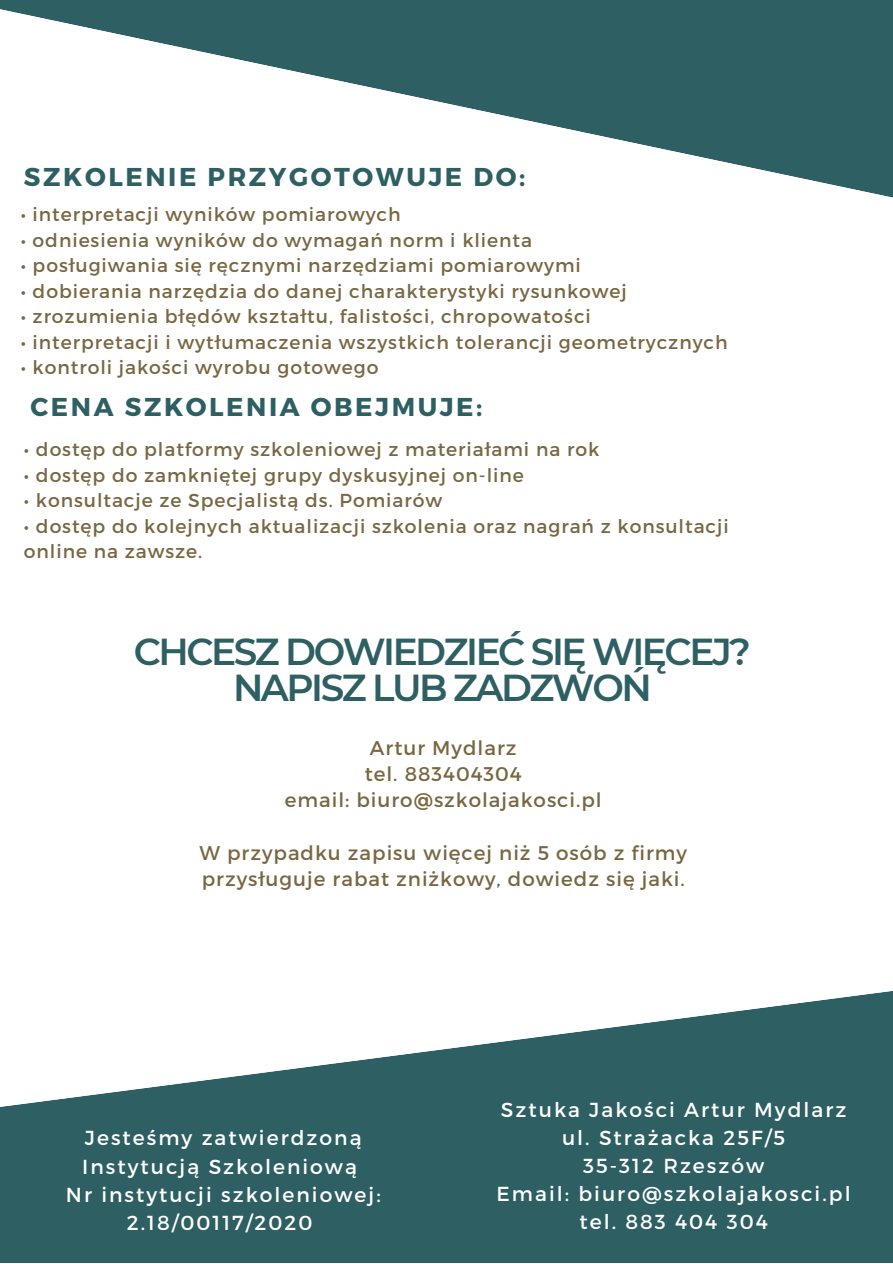
<style>
.page{position:relative;width:893px;height:1264px;background:#fff}
.page>*{position:absolute;margin:0;border:0;box-sizing:border-box;transform-origin:0 0}
.t1{font:600 37.5px "Montserrat";letter-spacing:-.065em;color:#2e5f63}
.t2{font:700 25.8px "Montserrat";letter-spacing:.1em;color:#2e5f63}
.t3{font:20.25px/28px "Montserrat";letter-spacing:.1em;color:#fff}
.t4{font:19.8px "Montserrat";letter-spacing:.05em;color:#796742}
.t5{font:18.75px/25.5px "Montserrat";letter-spacing:.05em;color:#796742}
</style>
<div class="page">
<svg style="left:0;top:0;width:892px;height:198px;fill:#2e5f63"></svg>
<svg style="left:0;top:991px;width:892px;height:271px;fill:#2e5f63"></svg>
<p class="t2" style="left:24px;top:160px;width:503px">SZKOLENIE PRZYGOTOWUJE DO:</p>
<p class="t5" style="left:21px;top:201px;width:381px">• interpretacji wyników pomiarowych</p>
<p class="t5" style="left:21px;top:226px;width:513px">• odniesienia wyników do wymagań norm i klienta</p>
<p class="t5" style="left:21px;top:252px;width:561px">• posługiwania się ręcznymi narzędziami pomiarowymi</p>
<p class="t5" style="left:21px;top:277px;width:607px">• dobierania narzędzia do danej charakterystyki rysunkowej</p>
<p class="t5" style="left:21px;top:303px;width:571px">• zrozumienia błędów kształtu, falistości, chropowatości</p>
<p class="t5" style="left:21px;top:328px;width:708px">• interpretacji i wytłumaczenia wszystkich tolerancji geometrycznych</p>
<p class="t5" style="left:21px;top:354px;width:359px">• kontroli jakości wyrobu gotowego</p>
<p class="t2" style="left:30px;top:390px;width:453px">CENA SZKOLENIA OBEJMUJE:</p>
<p class="t5" style="left:24px;top:435px;width:576px">• dostęp do platformy szkoleniowej z materiałami na rok</p>
<p class="t5" style="left:24px;top:461px;width:501px">• dostęp do zamkniętej grupy dyskusyjnej on-line</p>
<p class="t5" style="left:24px;top:486px;width:419px">• konsultacje ze Specjalistą ds. Pomiarów</p>
<p class="t5" style="left:24px;top:512px;width:706px">• dostęp do kolejnych aktualizacji szkolenia oraz nagrań z konsultacji online na zawsze.</p>
<p class="t1" style="left:134px;top:629px;width:618px">CHCESZ DOWIEDZIEĆ SIĘ WIĘCEJ?</p>
<p class="t1" style="left:233px;top:665px;width:420px">NAPISZ LUB ZADZWOŃ</p>
<p class="t4" style="left:370px;top:735px;width:148px">Artur Mydlarz</p>
<p class="t4" style="left:364px;top:761px;width:158px">tel. 883404304</p>
<p class="t4" style="left:285px;top:787px;width:318px">email: biuro@szkolajakosci.pl</p>
<p class="t4" style="left:199px;top:839px;width:489px">W przypadku zapisu więcej niż 5 osób z firmy</p>
<p class="t4" style="left:202px;top:865px;width:484px">przysługuje rabat zniżkowy, dowiedz się jaki.</p>
<p class="t3" style="left:82px;top:1123px;width:281px">Jesteśmy zatwierdzoną<br>Instytucją Szkoleniową</p>
<p class="t3" style="left:66px;top:1179px;width:316px;text-align:center">Nr instytucji szkoleniowej:<br>2.18/00117/2020</p>
<p class="t3" style="left:501px;top:1094px;width:347px">Sztuka Jakości Artur Mydlarz</p>
<p class="t3" style="left:562px;top:1122px;width:225px">ul. Strażacka 25F/5</p>
<p class="t3" style="left:583px;top:1150px;width:183px">35-312 Rzeszów</p>
<p class="t3" style="left:496px;top:1179px;width:355px">Email: biuro@szkolajakosci.pl</p>
<p class="t3" style="left:579px;top:1207px;width:190px">tel. 883 404 304</p>
</div>
